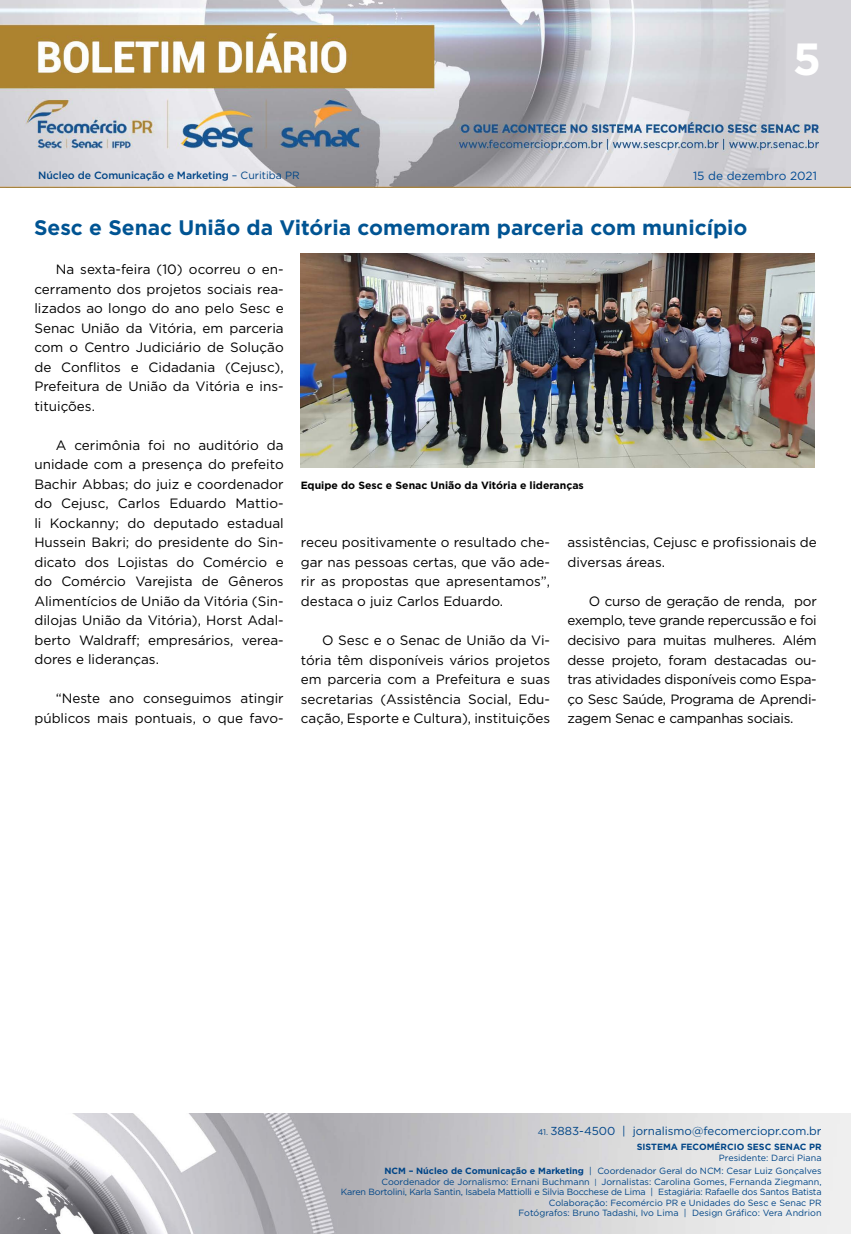
<style>
.page{position:relative;width:851px;height:1234px;background:#fff}
.page>*{position:absolute;margin:0;border:0;box-sizing:border-box;transform-origin:0 0}
.t1{font:700 45px "Gotham";color:#fff}
.t2{font:700 21px "Gotham";color:#005493}
.t3{font:13.5px/19.5px "Gotham";color:#000;text-align:justify}
.t4{font:11.85px "Gotham";color:#004a93}
.t5{font:11.55px "Gotham";color:#004587}
.t6{font:700 10.5px "Gotham";color:#000}
.t7{font:500 10.5px "Gotham";letter-spacing:-.01em;color:#004587}
.t8{font:9px/10.5px "Gotham";color:#004587;text-align:right}
.t9{font:700 9px "Gotham";color:#004587}
.s1{font-weight:400}
.s2{font-size:8.25px}
.s3{font-weight:700}
.s4{font-size:7.65px}
</style>
<div class="page">
<img style="left:0;top:0;width:850px;height:188px">
<img style="left:0;top:1113px;width:850px;height:120px">
<img style="left:300px;top:253px;width:514px;height:215px">
<h1 class="t1" style="left:792px;top:29px;width:30px">5</h1>
<p class="t7" style="left:38px;top:168px;width:263px">Núcleo de Comunicação e Marketing <span class="s1">– Curitiba PR</span></p>
<p class="t4" style="left:693px;top:168px;width:125px">15 de dezembro 2021</p>
<h2 class="t2" style="left:34px;top:214px;width:715px">Sesc e Senac União da Vitória comemoram parceria com município</h2>
<p class="t3" style="left:34px;top:259px;width:251px;text-indent:21px">Na sexta-feira (10) ocorreu o en&shy;cerramento dos projetos sociais rea&shy;lizados ao longo do ano pelo Sesc e Senac União da Vitória, em parceria com o Centro Judiciário de Solução de Conflitos e Cidadania (Cejusc), Prefeitura de União da Vitória e ins&shy;tituições.</p>
<p class="t3" style="left:34px;top:435px;width:251px;text-indent:21px">A cerimônia foi no auditório da unidade com a presença do prefeito Bachir Abbas; do juiz e coordenador do Cejusc, Carlos Eduardo Mattio&shy;li Kockanny; do deputado estadual Hussein Bakri; do presidente do Sin&shy;dicato dos Lojistas do Comércio e do Comércio Varejista de Gêneros Alimentícios de União da Vitória (Sin&shy;dilojas União da Vitória), Horst Adal&shy;berto Waldraff; empresários, verea&shy;dores e lideranças.</p>
<p class="t3" style="left:34px;top:688px;width:251px;text-align:right">“Neste ano conseguimos atingir públicos mais pontuais, o que favo-</p>
<p class="t6" style="left:300px;top:478px;width:285px">Equipe do Sesc e Senac União da Vitória e lideranças</p>
<p class="t3" style="left:301px;top:532px;width:251px">receu positivamente o resultado che&shy;gar nas pessoas certas, que vão ade&shy;rir as propostas que apresentamos”, destaca o juiz Carlos Eduardo.</p>
<p class="t3" style="left:301px;top:630px;width:251px;text-indent:21px">O Sesc e o Senac de União da Vi&shy;tória têm disponíveis vários projetos em parceria com a Prefeitura e suas secretarias (Assistência Social, Edu&shy;cação, Esporte e Cultura), instituições</p>
<p class="t3" style="left:567px;top:532px;width:251px">assistências, Cejusc e profissionais de diversas áreas.</p>
<p class="t3" style="left:567px;top:591px;width:251px;text-indent:21px">O curso de geração de renda, por exemplo, teve grande repercussão e foi decisivo para muitas mulheres. Além desse projeto, foram destacadas ou&shy;tras atividades disponíveis como Espa&shy;ço Sesc Saúde, Programa de Aprendi&shy;zagem Senac e campanhas sociais.</p>
<p class="t5" style="left:537px;top:1123px;width:285px"><span class="s2">41.</span> 3883-4500 | jornalismo@fecomerciopr.com.br</p>
<p class="t9" style="left:636px;top:1140px;width:186px">SISTEMA FECOMÉRCIO SESC SENAC PR</p>
<p class="t8" style="left:384px;top:1150px;width:438px;line-height:13.5px">Presidente: Darci Piana<br><span class="s3">NCM – Núcleo de Comunicação e Marketing</span> | Coordenador Geral do NCM: Cesar Luiz Gonçalves</p>
<p class="t8" style="left:341px;top:1175px;width:482px">Coordenador de Jornalismo: Ernani Buchmann <span class="s4">|</span> Jornalistas: Carolina Gomes, Fernanda Ziegmann,<br>Karen Bortolini, Karla Santin, Isabela Mattiolli e Silvia Bocchese de Lima | Estagiária: Rafaelle dos Santos Batista Colaboração: Fecomércio PR e Unidades do Sesc e Senac PR<br>Fotógrafos: Bruno Tadashi, Ivo Lima | Design Gráfico: Vera Andrion</p>
</div>
